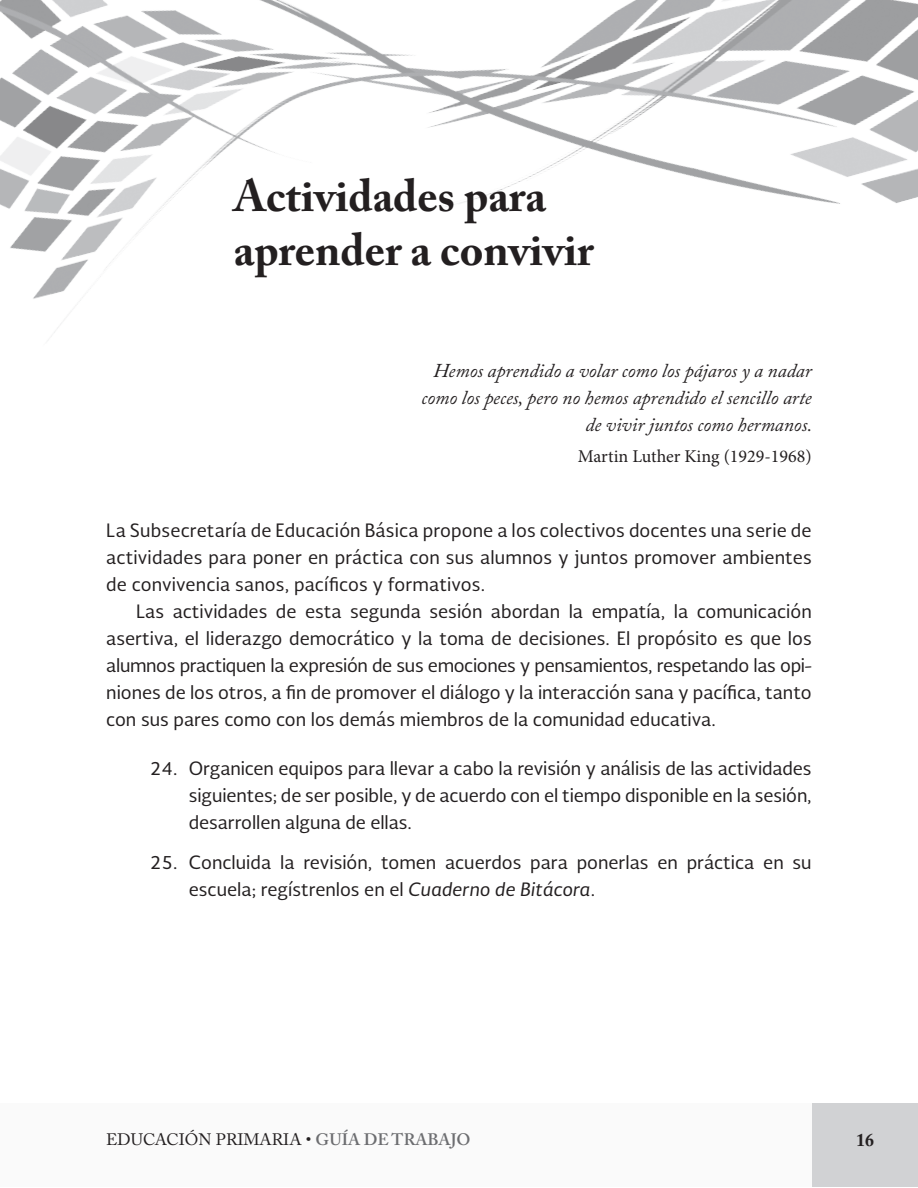
<style>
.page{position:relative;width:918px;height:1188px;background:#fff}
.page>*{position:absolute;margin:0;border:0;box-sizing:border-box;transform-origin:0 0}
.TITULO{font:700 45px/54px "Adobe Caslon Pro";color:#231f20}
.epigrafe{font:italic 19.5px/27px "Adobe Caslon Pro";color:#231f20;text-align:right}
.TEXTO_CON_S{font:18px/27px "Soberana Sans";color:#231f20}
.TEXTO{font:18px/27px "Soberana Sans";letter-spacing:.01em;color:#231f20;text-align:justify}
.t1{font:18px "Minion Pro";color:#231f20}
.t2{font:700 18px "Adobe Caslon Pro";color:#231f20}
.t3{font:16.5px "Adobe Caslon Pro";color:#231f20}
.s1{font-style:italic}
.s2{font-weight:600;color:#6c6d70}
</style>
<div class="page">
<div style="left:0;top:1104px;width:821px;height:83px;background:#fafafa"></div>
<div style="left:812px;top:1104px;width:106px;height:83px;background:#d1d2d4"></div>
<img style="left:0;top:0;width:918px;height:333px">
<p class="TITULO" style="left:234px;top:169px;width:361px">Actividades para aprender a convivir</p>
<p class="epigrafe" style="left:421px;top:357px;width:392px">Hemos aprendido a volar como los pájaros y a nadar como los peces, pero no hemos aprendido el sencillo arte de vivir juntos como hermanos.</p>
<p class="t1" style="left:578px;top:444px;width:235px">Martin Luther King (1929-1968)</p>
<p class="TEXTO" style="left:106px;top:516px;width:707px">La Subsecretaría de Educación Básica propone a los colectivos docentes una serie de actividades para poner en práctica con sus alumnos y juntos promover ambientes de convivencia sanos, pacíficos y formativos.</p>
<p class="TEXTO_CON_S" style="left:106px;top:597px;width:707px;text-indent:30px">Las actividades de esta segunda sesión abordan la empatía, la comunicación asertiva, el liderazgo democrático y la toma de decisiones. El propósito es que los alumnos practiquen la expresión de sus emociones y pensamientos, respetando las opi-- niones de los otros, a fin de promover el diálogo y la interacción sana y pacífica, tanto con sus pares como con los demás miembros de la comunidad educativa.</p>
<p class="TEXTO_CON_S" style="left:189px;top:754px;width:624px;text-align:justify;text-indent:-39px">24. Organicen equipos para llevar a cabo la revisión y análisis de las actividades siguientes; de ser posible, y de acuerdo con el tiempo disponible en la sesión, desarrollen alguna de ellas.</p>
<p class="TEXTO_CON_S" style="left:189px;top:848px;width:624px;text-indent:-39px">25. Concluida la revisión, tomen acuerdos para ponerlas en práctica en su escuela; regístrenlos en el <span class="s1">Cuaderno de Bitácora</span>.</p>
<p class="t3" style="left:106px;top:1130px;width:366px">EDUCACIÓN PRIMARIA • <span class="s2">GUÍA DE TRABAJO</span></p>
<p class="t2" style="left:856px;top:1130px;width:19px">16</p>
</div>
